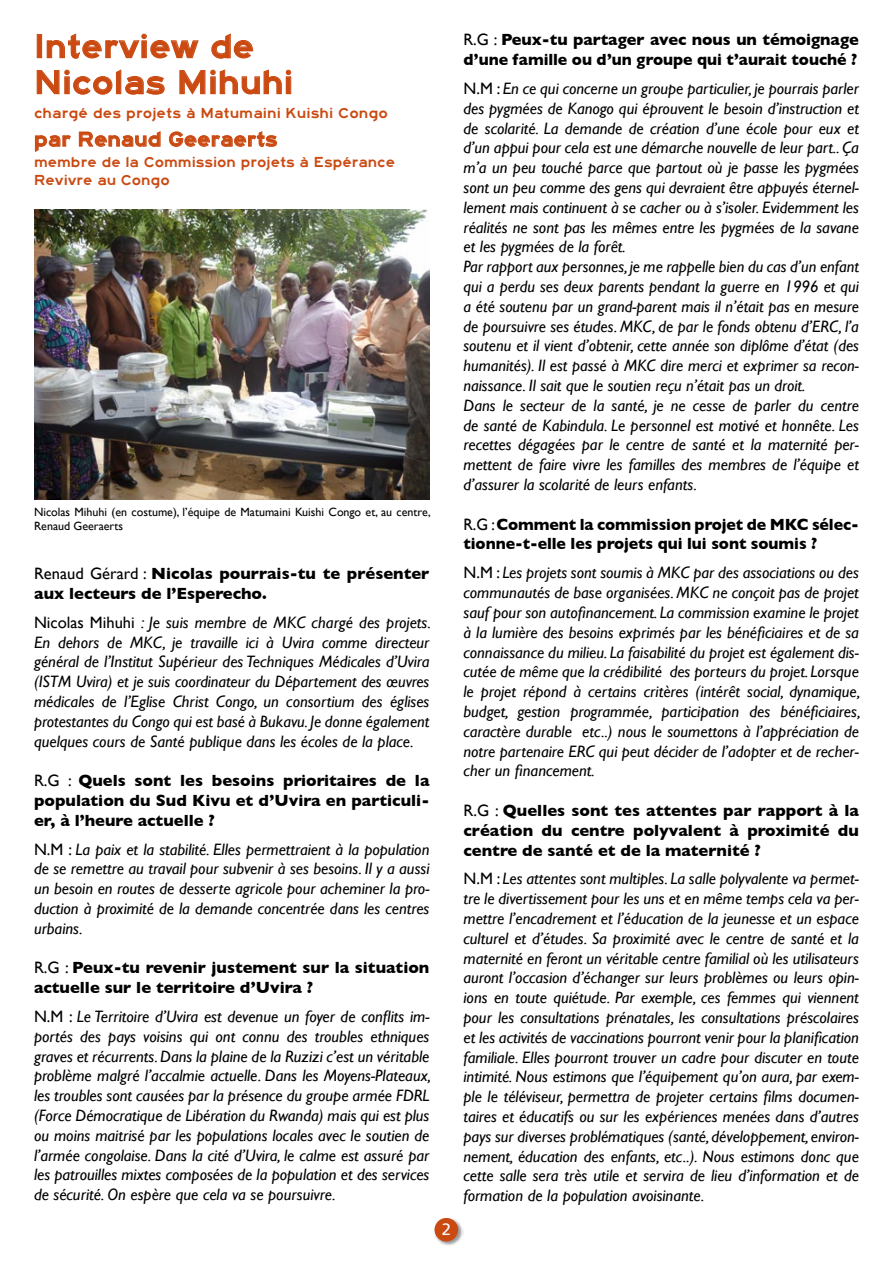
<style>
.page{position:relative;width:893px;height:1263px;background:#fff}
.page>*{position:absolute;margin:0;border:0;box-sizing:border-box;transform-origin:0 0}
.t1{font:34.5px/36px "Highway Gothic Expanded";color:#ca4a12}
.t2{font:21px "Highway Gothic Expanded";color:#ca4a12}
.t3{font:italic 16.5px/19.8px "Gill Sans";color:#000;text-align:justify}
.t4{font:700 16.5px/19.8px "Gill Sans";color:#000}
.t5{font:700 16.5px/19.8px "Gill Sans";color:#000;scale:.96 1}
.t6{font:16.5px "Frutiger";color:#fff}
.t7{font:15px/18px "Highway Gothic Expanded";letter-spacing:-.005em;color:#ca4a12}
.t8{font:12px/14.4px "Gill Sans";color:#000}
.s1{font-weight:400}
.s2{font-style:normal}
</style>
<div class="page">
<div style="left:434px;top:1217px;width:30px;height:30px;background:#000;opacity:.4"></div>
<div style="left:434px;top:1218px;width:24px;height:23px;background:#ca4a12;border-radius:50%"></div>
<svg style="left:37px;top:34px;width:161px;height:24px"></svg>
<svg style="left:212px;top:34px;width:41px;height:24px"></svg>
<svg style="left:37px;top:70px;width:22px;height:24px"></svg>
<svg style="left:65px;top:70px;width:99px;height:24px"></svg>
<svg style="left:180px;top:70px;width:111px;height:24px"></svg>
<svg style="left:35px;top:135px;width:36px;height:17px"></svg>
<svg style="left:79px;top:131px;width:81px;height:16px"></svg>
<svg style="left:169px;top:131px;width:108px;height:16px"></svg>
<img style="left:34px;top:210px;width:395px;height:290px">
<h1 class="t1" style="left:34px;top:29px;width:261px">Interview de<br>Nicolas Mihuhi</h1>
<p class="t7" style="left:34px;top:104px;width:355px">chargé des projets à Matumaini Kuishi Congo</p>
<p class="t2" style="left:34px;top:128px;width:245px">par Renaud Geeraerts</p>
<p class="t7" style="left:34px;top:153px;width:363px">membre de la Commission projets à Espérance<br>Revivre au Congo</p>
<p class="t8" style="left:34px;top:505px;width:398px">Nicolas Mihuhi (en costume), l’équipe de Matumaini Kuishi Congo et, au centre,<br>Renaud Geeraerts</p>
<p class="t4" style="left:34px;top:563px;width:397px"><span class="s1">Renaud Gérard :</span> Nicolas pourrais-tu te présenter aux lecteurs de l’Esperecho.</p>
<p class="t3" style="left:34px;top:612px;width:399px"><span class="s2">Nicolas Mihuhi</span> : Je suis membre de MKC chargé des projets.<br>En dehors de MKC, je travaille ici à Uvira comme directeur général de l’Institut Supérieur des Techniques Médicales d’Uvira (ISTM Uvira) et je suis coordinateur du Département des œuvres médicales de l’Eglise Christ Congo, un consortium des églises protestantes du Congo qui est basé à Bukavu. Je donne également quelques cours de Santé publique dans les écoles de la place.</p>
<p class="t4" style="left:34px;top:770px;width:397px;text-align:justify"><span class="s1">R.G :</span> Quels sont les besoins prioritaires de la population du Sud Kivu et d’Uvira en particuli&shy;er, à l’heure actuelle ?</p>
<p class="t3" style="left:34px;top:839px;width:397px"><span class="s2">N.M :</span> La paix et la stabilité. Elles permettraient à la population de se remettre au travail pour subvenir à ses besoins. Il y a aussi un besoin en routes de desserte agricole pour acheminer la pro&shy;duction à proximité de la demande concentrée dans les centres urbains.</p>
<p class="t4" style="left:34px;top:958px;width:397px"><span class="s1">R.G :</span> Peux-tu revenir justement sur la situation actuelle sur le territoire d’Uvira ?</p>
<p class="t3" style="left:34px;top:1006px;width:399px"><span class="s2">N.M :</span> Le Territoire d’Uvira est devenue un foyer de conflits im&shy;portés des pays voisins qui ont connu des troubles ethniques graves et récurrents.Dans la plaine de la Ruzizi c’est un véritable problème malgré l’accalmie actuelle. Dans les Moyens-Plateaux, les troubles sont causées par la présence du groupe armée FDRL (Force Démocratique de Libération du Rwanda) mais qui est plus ou moins maitrisé par les populations locales avec le soutien de l’armée congolaise. Dans la cité d’Uvira, le calme est assuré par les patrouilles mixtes composées de la population et des services de sécurité. On espère que cela va se poursuivre.</p>
<p class="t6" style="left:442px;top:1220px;width:11px">2</p>
<p class="t4" style="left:463px;top:30px;width:397px"><span class="s1">R.G :</span> Peux-tu partager avec nous un témoignage d’une famille ou d’un groupe qui t’aurait touché ?</p>
<p class="t3" style="left:463px;top:79px;width:397px;text-align:left"><span class="s2">N.M :</span> En ce qui concerne un groupe particulier, je pourrais parler des pygmées de Kanogo qui éprouvent le besoin d’instruction et de scolarité. La demande de création d’une école pour eux et d’un appui pour cela est une démarche nouvelle de leur part..Ça m’a un peu touché parce que partout où je passe les pygmées sont un peu comme des gens qui devraient être appuyés éternel&shy;lement mais continuent à se cacher ou à s’isoler. Evidemment les réalités ne sont pas les mêmes entre les pygmées de la savane et les pygmées de la forêt.<br>Par rapport aux personnes, je me rappelle bien du cas d’un enfant qui a perdu ses deux parents pendant la guerre en 1996 et qui a été soutenu par un grand-parent mais il n’était pas en mesure de poursuivre ses études. MKC, de par le fonds obtenu d’ERC, l’a soutenu et il vient d’obtenir, cette année son diplôme d’état (des humanités). Il est passé à MKC dire merci et exprimer sa recon&shy;naissance. Il sait que le soutien reçu n’était pas un droit.<br>Dans le secteur de la santé, je ne cesse de parler du centre de santé de Kabindula. Le personnel est motivé et honnête. Les recettes dégagées par le centre de santé et la maternité per&shy;mettent de faire vivre les familles des membres de l’équipe et d’assurer la scolarité de leurs enfants.</p>
<p class="t5" style="left:463px;top:514px;width:413px"><span class="s1">R.G :</span>Comment la commission projet de MKC sélec&shy;tionne-t-elle les projets qui lui sont soumis ?</p>
<p class="t3" style="left:463px;top:563px;width:399px"><span class="s2">N.M :</span> Les projets sont soumis à MKC par des associations ou des communautés de base organisées. MKC ne conçoit pas de projet sauf pour son autofinancement. La commission examine le projet à la lumière des besoins exprimés par les bénéficiaires et de sa connaissance du milieu. La faisabilité du projet est également dis&shy;cutée de même que la crédibilité des porteurs du projet. Lorsque le projet répond à certains critères (intérêt social, dynamique, budget, gestion programmée, participation des bénéficiaires, caractère durable etc..) nous le soumettons à l’appréciation de notre partenaire ERC qui peut décider de l’adopter et de recher&shy;cher un financement.</p>
<p class="t4" style="left:463px;top:800px;width:397px;text-align:justify"><span class="s1">R.G :</span> Quelles sont tes attentes par rapport à la création du centre polyvalent à proximité du centre de santé et de la maternité ?</p>
<p class="t3" style="left:463px;top:869px;width:397px"><span class="s2">N.M :</span> Les attentes sont multiples. La salle polyvalente va permet&shy;tre le divertissement pour les uns et en même temps cela va per&shy;mettre l’encadrement et l’éducation de la jeunesse et un espace culturel et d’études. Sa proximité avec le centre de santé et la maternité en feront un véritable centre familial où les utilisateurs auront l’occasion d’échanger sur leurs problèmes ou leurs opin&shy;ions en toute quiétude. Par exemple, ces femmes qui viennent pour les consultations prénatales, les consultations préscolaires et les activités de vaccinations pourront venir pour la planification familiale. Elles pourront trouver un cadre pour discuter en toute intimité. Nous estimons que l’équipement qu’on aura, par exem&shy;ple le téléviseur, permettra de projeter certains films documen&shy;taires et éducatifs ou sur les expériences menées dans d’autres pays sur diverses problématiques (santé, développement, environ&shy;nement, éducation des enfants, etc..). Nous estimons donc que cette salle sera très utile et servira de lieu d’information et de formation de la population avoisinante.</p>
</div>
